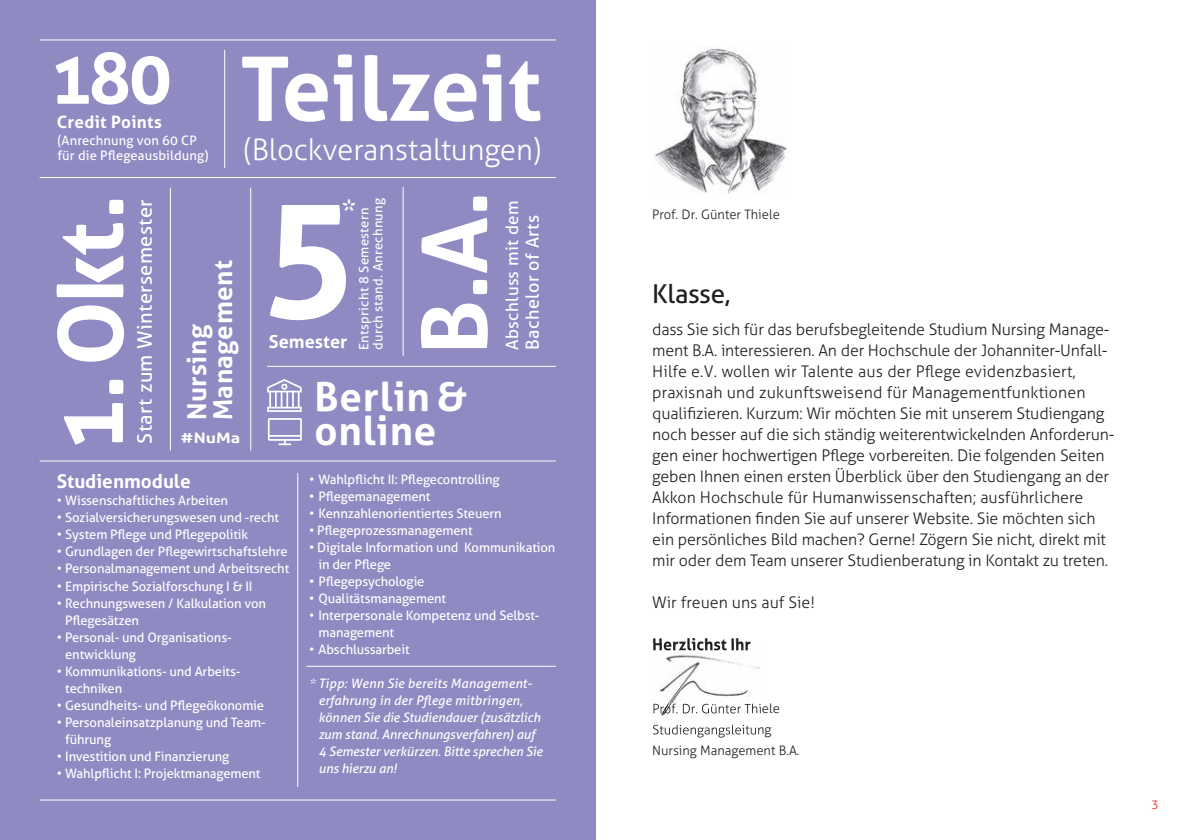
<style>
.page{position:relative;width:1191px;height:840px;background:#fff}
.page>*{position:absolute;margin:0;border:0;box-sizing:border-box;transform-origin:0 0}
.t1{font:700 160px "Aller";color:#fff}
.t2{font:700 90px "Aller";color:#fff}
.t3{font:700 89px "Aller";color:#fff}
.t4{font:700 72px "Aller";color:#fff}
.t5{font:700 40px/34px "Aller";letter-spacing:.02em;color:#fff}
.t6{font:30px "Aller";color:#fff}
.t7{font:300 29.6px "Aller";letter-spacing:-.005em;color:#fff}
.t8{font:700 26px/26px "Aller";letter-spacing:.02em;color:#fff}
.t9{font:26px "Aller";letter-spacing:-.01em;color:#231f20}
.t10{font:20px "Aller";letter-spacing:.02em;color:#fff}
.t11{font:700 19px "Aller";color:#fff}
.t12{font:18px "Aller";letter-spacing:.02em;color:#fff}
.t13{font:700 18px "Aller";color:#fff}
.t14{font:17px "Aller";letter-spacing:.02em;color:#fff}
.t15{font:700 17px "Aller";letter-spacing:.02em;color:#fff}
.t16{font:300 16px/21px "Aller";letter-spacing:-.01em;color:#231f20}
.t17{font:700 16px "Aller";color:#231f20}
.t18{font:700 14.4px "Aller";color:#fff;scale:1.25 1}
.t19{font:13px/17px "Aller";letter-spacing:-.01em;color:#fff}
.t20{font:italic 13px/17px "Aller";letter-spacing:-.01em;color:#fff}
.t21{font:300 13px "Aller";color:#231f20}
.t22{font:13px/14.8px "Aller";letter-spacing:.01em;color:#fff}
.t23{font:13px/14px "Aller";letter-spacing:.02em;color:#fff}
.t24{font:300 12px "Aller";color:#ec2423}
</style>
<div class="page">
<div style="left:0;top:0;width:595px;height:839px;background:#908ac2"></div>
<hr style="left:40px;top:177px;width:516px;height:1px;background:#fff">
<hr style="left:40px;top:40px;width:516px;height:1px;background:#fff">
<hr style="left:40px;top:460px;width:516px;height:1px;background:#fff">
<hr style="left:403px;top:187px;width:1px;height:169px;background:#fff">
<hr style="left:267px;top:366px;width:289px;height:1px;background:#fff">
<hr style="left:170px;top:187px;width:1px;height:263px;background:#fff">
<hr style="left:224px;top:50px;width:1px;height:118px;background:#fff">
<hr style="left:250px;top:188px;width:1px;height:262px;background:#fff">
<img style="left:655px;top:47px;width:132px;height:147px">
<img style="left:653px;top:643px;width:107px;height:73px">
<img style="left:653px;top:643px;width:97px;height:7px">
<img style="left:653px;top:703px;width:107px;height:10px">
<img style="left:653px;top:724px;width:107px;height:13px">
<hr style="left:40px;top:799px;width:516px;height:1px;background:#fff">
<hr style="left:306px;top:665px;width:250px;height:1px;background:#fff">
<hr style="left:297px;top:472px;width:1px;height:314px;background:#fff">
<svg style="left:267px;top:379px;width:35px;height:32px"></svg>
<svg style="left:268px;top:418px;width:34px;height:27px"></svg>
<h3 class="t4" style="left:49px;top:34px;width:124px">180</h3>
<h3 class="t15" style="left:57px;top:111px;width:107px">Credit Points</h3>
<p class="t22" style="left:57px;top:133px;width:153px">(Anrechnung von 60 CP für die Pflegeausbildung)</p>
<h3 class="t10" style="left:133px;top:443px;width:246px;rotate:-90deg">Start zum Wintersemester</h3>
<p class="t23" style="left:357px;top:349px;width:153px;rotate:-90deg">Entspricht 8 Semestern durch stand. Anrechnung</p>
<h2 class="t2" style="left:399px;top:354px;width:165px;rotate:-90deg">B.A.</h2>
<h3 class="t14" style="left:502px;top:349px;width:150px;rotate:-90deg">Abschluss mit dem</h3>
<h3 class="t3" style="left:240px;top:34px;width:303px">Teilzeit</h3>
<h3 class="t7" style="left:243px;top:132px;width:299px">(Blockveranstaltungen)</h3>
<h3 class="t6" style="left:342px;top:192px;width:16px">*</h3>
<h2 class="t2" style="left:35px;top:452px;width:260px;rotate:-90deg">1. Okt.</h2>
<h1 class="t1" style="left:262px;top:154px;width:97px">5</h1>
<h3 class="t12" style="left:521px;top:349px;width:136px;rotate:-90deg">Bachelor of Arts</h3>
<h3 class="t8" style="left:184px;top:420px;width:162px;rotate:-90deg">Nursing<br>Management</h3>
<h3 class="t13" style="left:269px;top:330px;width:80px">Semester</h3>
<h3 class="t5" style="left:314px;top:379px;width:154px">Berlin &amp; online</h3>
<p class="t18" style="left:180px;top:429px;width:49px">#NuMa</p>
<h3 class="t11" style="left:57px;top:469px;width:136px">Studienmodule</h3>
<p class="t19" style="left:57px;top:492px;width:173px">• Wissenschaftliches Arbeiten</p>
<p class="t19" style="left:57px;top:509px;width:224px">• Sozialversicherungswesen und -recht</p>
<p class="t19" style="left:57px;top:526px;width:193px">• System Pflege und Pflegepolitik</p>
<p class="t19" style="left:57px;top:543px;width:232px">• Grundlagen der Pflegewirtschaftslehre</p>
<p class="t19" style="left:57px;top:560px;width:234px">• Personalmanagement und Arbeitsrecht</p>
<p class="t19" style="left:57px;top:577px;width:197px">• Empirische Sozialforschung I &amp; II</p>
<p class="t19" style="left:65px;top:594px;width:202px;text-indent:-9px">• Rechnungswesen / Kalkulation von<br>Pflegesätzen</p>
<p class="t19" style="left:65px;top:628px;width:168px;text-indent:-9px">• Personal- und Organisations&shy;entwicklung</p>
<p class="t19" style="left:65px;top:662px;width:177px;text-indent:-9px">• Kommunikations- und Arbeits&shy;techniken</p>
<p class="t19" style="left:57px;top:696px;width:209px">• Gesundheits- und Pflegeökonomie</p>
<p class="t19" style="left:65px;top:713px;width:202px;text-indent:-9px">• Personaleinsatzplanung und Team&shy;führung</p>
<p class="t19" style="left:57px;top:747px;width:174px">• Investition und Finanzierung</p>
<p class="t19" style="left:57px;top:764px;width:205px">• Wahlpflicht I: Projektmanagement</p>
<p class="t19" style="left:309px;top:470px;width:192px">• Wahlpflicht II: Pflegecontrolling</p>
<p class="t19" style="left:309px;top:487px;width:123px">• Pflegemanagement</p>
<p class="t19" style="left:309px;top:504px;width:194px">• Kennzahlenorientiertes Steuern</p>
<p class="t19" style="left:309px;top:521px;width:165px">• Pflegeprozessmanagement</p>
<p class="t19" style="left:318px;top:538px;width:238px;text-indent:-9px">• Digitale Information und Kommunikation in der Pflege</p>
<p class="t19" style="left:309px;top:572px;width:117px">• Pflegepsychologie</p>
<p class="t19" style="left:309px;top:589px;width:139px">• Qualitätsmanagement</p>
<p class="t19" style="left:318px;top:606px;width:223px;text-indent:-9px">• Interpersonale Kompetenz und Selbst&shy;management</p>
<p class="t19" style="left:309px;top:640px;width:102px">• Abschlussarbeit</p>
<p class="t20" style="left:318px;top:674px;width:226px;text-indent:-9px">* Tipp: Wenn Sie bereits Management&shy;erfahrung in der Pflege mitbringen, können Sie die Studiendauer (zusätzlich zum stand. Anrechnungsverfahren) auf 4 Semester verkürzen. Bitte sprechen Sie uns hierzu an!</p>
<p class="t21" style="left:652px;top:207px;width:129px">Prof. Dr. Günter Thiele</p>
<h3 class="t9" style="left:652px;top:278px;width:80px">Klasse,</h3>
<p class="t16" style="left:652px;top:318px;width:464px">dass Sie sich für das berufsbegleitende Studium Nursing Manage&shy;ment B.A. interessieren. An der Hochschule der Johanniter-Unfall-Hilfe e.V. wollen wir Talente aus der Pflege evidenzbasiert, praxisnah und zukunftsweisend für Managementfunktionen qualifizieren. Kurzum: Wir möchten Sie mit unserem Studiengang noch besser auf die sich ständig weiterentwickelnden Anforderun&shy;gen einer hochwertigen Pflege vorbereiten. Die folgenden Seiten geben Ihnen einen ersten Überblick über den Studiengang an der Akkon Hochschule für Humanwissenschaften; ausführlichere Informationen finden Sie auf unserer Website. Sie möchten sich ein persönliches Bild machen? Gerne! Zögern Sie nicht, direkt mit mir oder dem Team unse rer Studienberatung in Kontakt zu treten.</p>
<p class="t16" style="left:652px;top:591px;width:164px">Wir freuen uns auf Sie!</p>
<p class="t17" style="left:652px;top:634px;width:100px">Herzlichst Ihr</p>
<p class="t21" style="left:652px;top:742px;width:149px">Nursing Management B.A.</p>
<p class="t24" style="left:1151px;top:797px;width:9px">3</p>
</div>
